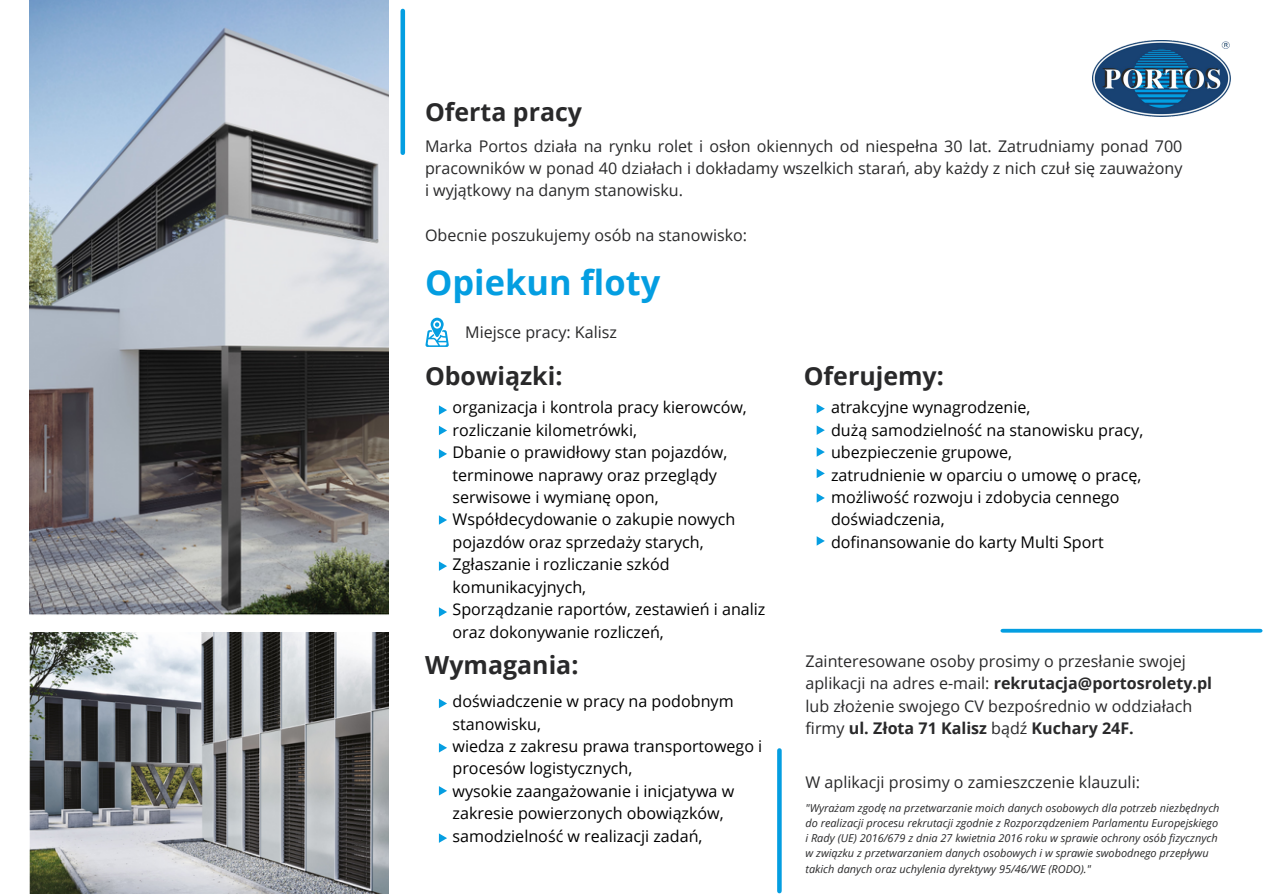
<style>
.page{position:relative;width:1263px;height:894px;background:#fff}
.page>*{position:absolute;margin:0;border:0;box-sizing:border-box;transform-origin:0 0}
.t1{font:700 34.35px "Open Sans";color:#049ee1}
.t2{font:700 24.9px "Open Sans";color:#29292a}
.t3{font:16.05px/22.4px "Open Sans";color:#000}
.t4{font:16.05px/22.4px "Open Sans";color:#29292a;text-align:justify}
.t5{font:italic 10.95px/15.1px "Open Sans";color:#29292a}
.s1{font-weight:700}
</style>
<div class="page">
<img style="left:1092px;top:40px;width:138px;height:76px">
<svg style="left:425px;top:317px;width:24px;height:30px"></svg>
<img style="left:30px;top:632px;width:359px;height:261px">
<img style="left:30px;top:0;width:359px;height:615px">
<div style="left:777px;top:750px;width:5px;height:140px;background:#049ee1"></div>
<div style="left:400px;top:11px;width:5px;height:142px;background:#049ee1"></div>
<svg style="left:1003px;top:628px;width:257px;height:4px"></svg>
<svg style="left:439px;top:699px;width:8px;height:9px"></svg>
<svg style="left:439px;top:786px;width:8px;height:9px"></svg>
<svg style="left:439px;top:743px;width:8px;height:9px"></svg>
<svg style="left:439px;top:833px;width:8px;height:9px"></svg>
<svg style="left:817px;top:404px;width:8px;height:9px"></svg>
<svg style="left:817px;top:425px;width:8px;height:10px"></svg>
<svg style="left:817px;top:447px;width:8px;height:9px"></svg>
<svg style="left:817px;top:469px;width:8px;height:9px"></svg>
<svg style="left:817px;top:493px;width:8px;height:9px"></svg>
<svg style="left:817px;top:536px;width:8px;height:9px"></svg>
<svg style="left:439px;top:405px;width:8px;height:9px"></svg>
<svg style="left:439px;top:449px;width:8px;height:9px"></svg>
<svg style="left:439px;top:561px;width:8px;height:9px"></svg>
<svg style="left:439px;top:515px;width:8px;height:9px"></svg>
<svg style="left:439px;top:426px;width:8px;height:9px"></svg>
<svg style="left:439px;top:607px;width:8px;height:9px"></svg>
<p class="t2" style="left:425px;top:94px;width:159px">Oferta pracy</p>
<p class="t4" style="left:425px;top:134px;width:759px">Marka Portos działa na rynku rolet i osłon okiennych od niespełna 30 lat. Zatrudniamy ponad 700 pracowników w ponad 40 działach i dokładamy wszelkich starań, aby każdy z nich czuł się zauważony i wyjątkowy na danym stanowisku.</p>
<p class="t4" style="left:425px;top:224px;width:324px">Obecnie poszukujemy osób na stanowisko:</p>
<p class="t1" style="left:425px;top:258px;width:237px">Opiekun floty</p>
<p class="t4" style="left:465px;top:320px;width:153px">Miejsce pracy: Kalisz</p>
<p class="t2" style="left:425px;top:358px;width:139px">Obowiązki:</p>
<p class="t3" style="left:452px;top:396px;width:296px">organizacja i kontrola pracy kierowców,</p>
<p class="t3" style="left:452px;top:418px;width:186px">rozliczanie kilometrówki,</p>
<p class="t3" style="left:452px;top:440px;width:276px">Dbanie o prawidłowy stan pojazdów, terminowe naprawy oraz przeglądy serwisowe i wymianę opon,</p>
<p class="t3" style="left:452px;top:508px;width:284px">Współdecydowanie o zakupie nowych pojazdów oraz sprzedaży starych,</p>
<p class="t3" style="left:452px;top:552px;width:219px">Zgłaszanie i rozliczanie szkód komunikacyjnych,</p>
<p class="t3" style="left:452px;top:597px;width:314px">Sporządzanie raportów, zestawień i analiz oraz dokonywanie rozliczeń,</p>
<p class="t2" style="left:425px;top:646px;width:155px">Wymagania:</p>
<p class="t3" style="left:452px;top:689px;width:283px">doświadczenie w pracy na podobnym stanowisku,</p>
<p class="t3" style="left:452px;top:734px;width:311px">wiedza z zakresu prawa transportowego i procesów logistycznych,</p>
<p class="t3" style="left:452px;top:779px;width:283px">wysokie zaangażowanie i inicjatywa w zakresie powierzonych obowiązków,</p>
<p class="t3" style="left:452px;top:823px;width:251px">samodzielność w realizacji zadań,</p>
<p class="t2" style="left:804px;top:358px;width:142px">Oferujemy:</p>
<p class="t3" style="left:831px;top:396px;width:201px">atrakcyjne wynagrodzenie,</p>
<p class="t3" style="left:831px;top:418px;width:314px">dużą samodzielność na stanowisku pracy,</p>
<p class="t3" style="left:831px;top:440px;width:182px">ubezpieczenie grupowe,</p>
<p class="t3" style="left:831px;top:463px;width:312px">zatrudnienie w oparciu o umowę o pracę,</p>
<p class="t3" style="left:831px;top:485px;width:290px">możliwość rozwoju i zdobycia cennego doświadczenia,</p>
<p class="t3" style="left:831px;top:530px;width:274px">dofinansowanie do karty Multi Sport</p>
<p class="t4" style="left:805px;top:649px;width:408px;text-align:left">Zainteresowane osoby prosimy o przesłanie swojej aplikacji na adres e-mail: <span class="s1">rekrutacja@portosrolety.pl </span>lub złożenie swojego CV bezpośrednio w oddziałach firmy <span class="s1">ul. Złota 71 Kalisz</span> bądź <span class="s1">Kuchary 24F.</span></p>
<p class="t4" style="left:805px;top:770px;width:336px">W aplikacji prosimy o zamieszczenie klauzuli:</p>
<p class="t5" style="left:805px;top:799px;width:416px">"Wyrażam zgodę na przetwarzanie moich danych osobowych dla potrzeb niezbędnych do realizacji procesu rekrutacji zgodnie z Rozporządzeniem Parlamentu Europejskiego i Rady (UE) 2016/679 z dnia 27 kwietnia 2016 roku w sprawie ochrony osób fizycznych w związku z przetwarzaniem danych osobowych i w sprawie swobodnego przepływu takich danych oraz uchylenia dyrektywy 95/46/WE (RODO)."</p>
</div>
